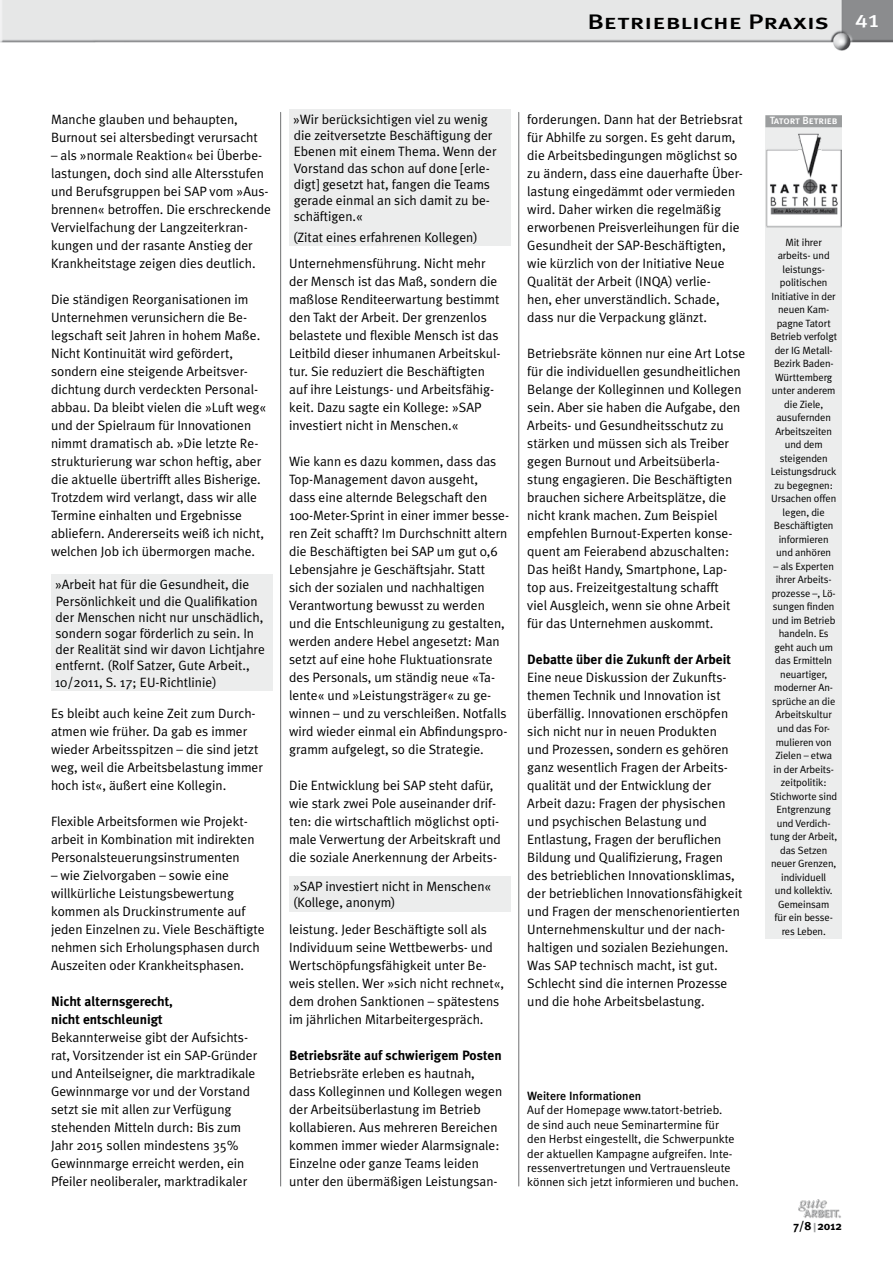
<style>
.page{position:relative;width:893px;height:1263px;background:#fff}
.page>*{position:absolute;margin:0;border:0;box-sizing:border-box;transform-origin:0 0}
.t1{font:21px "Meta Plus Medium Caps";color:#000;scale:1.3 1}
.t2{font:13.5px/18px "Meta Plus Normal";color:#000}
.t3{font:700 13.5px/18px "Meta Plus";color:#000}
.t4{font:12px/14.4px "Meta Plus Normal";color:#000}
.t5{font:500 12px "Meta Plus";color:#000}
.t6{font:700 12px "Meta Plus";color:#000}
.t7{font:10.5px/13.5px "Meta Plus Normal";letter-spacing:-.01em;color:#000;text-align:center}
.t8{font:10.5px "Meta Plus Medium Caps";letter-spacing:-.01em;color:#fff}
.s1{font-size:18px;color:#fff}
.s2{color:#9c9e9f}
</style>
<div class="page">
<img style="left:798px;top:1199px;width:43px;height:19px">
<img style="left:1px;top:0;width:892px;height:50px">
<img style="left:0;top:0;width:1px;height:50px">
<hr style="left:280px;top:112px;width:1px;height:1074px;background:#707172">
<hr style="left:518px;top:112px;width:1px;height:1074px;background:#707172">
<div style="left:289px;top:109px;width:221px;height:137px;background:#eceded"></div>
<div style="left:289px;top:876px;width:221px;height:35px;background:#eceded"></div>
<div style="left:765px;top:115px;width:77px;height:824px;background:#eceded"></div>
<div style="left:765px;top:115px;width:77px;height:12px;background:#9c9e9f"></div>
<img style="left:766px;top:134px;width:76px;height:94px">
<div style="left:51px;top:574px;width:221px;height:117px;background:#eceded"></div>
<h1 class="t1" style="left:587px;top:10px;width:227px">Betriebliche Praxis <span class="s1">41</span></h1>
<p class="t2" style="left:51px;top:110px;width:208px">Manche glauben und behaupten,<br>Burnout sei altersbedingt verursacht</p>
<p class="t2" style="left:51px;top:146px;width:221px">– als »normale Reaktion« bei Überbe&shy;lastungen, doch sind alle Altersstufen und Berufsgruppen bei SAP vom »Aus&shy;brennen« betroffen. Die erschreckende Vervielfachung der Langzeiterkran&shy;kungen und der rasante Anstieg der Krankheitstage zeigen dies deutlich.</p>
<p class="t2" style="left:51px;top:290px;width:217px">Die ständigen Reorganisationen im Unternehmen verunsichern die Be&shy;legschaft seit Jahren in hohem Maße.<br>Nicht Kontinuität wird gefördert, sondern eine steigende Arbeitsver&shy;dichtung durch verdeckten Personal&shy;abbau. Da bleibt vielen die »Luft weg« und der Spielraum für Innovationen nimmt dramatisch ab. »Die letzte Re&shy;strukturierung war schon heftig, aber die aktuelle übertrifft alles Bisherige.<br>Trotzdem wird verlangt, dass wir alle Termine einhalten und Ergebnisse abliefern. Andererseits weiß ich nicht, welchen Job ich übermorgen mache.</p>
<p class="t2" style="left:55px;top:576px;width:212px;line-height:16.2px">»Arbeit hat für die Gesundheit, die Persönlichkeit und die Qualifikation der Menschen nicht nur unschädlich, sondern sogar förderlich zu sein. In der Realität sind wir davon Lichtjahre entfernt. (Rolf Satzer, Gute Arbeit., 10/2011, S. 17; EU-Richtlinie)</p>
<p class="t2" style="left:51px;top:704px;width:213px">Es bleibt auch keine Zeit zum Durch&shy;atmen wie früher. Da gab es immer wieder Arbeitsspitzen – die sind jetzt weg, weil die Arbeitsbelastung immer hoch ist«, äußert eine Kollegin.</p>
<p class="t2" style="left:51px;top:812px;width:205px">Flexible Arbeitsformen wie Projekt&shy;arbeit in Kombination mit indirekten<br>Personalsteuerungsinstrumenten</p>
<p class="t2" style="left:51px;top:866px;width:215px">– wie Zielvorgaben – sowie eine willkürliche Leistungsbewertung kommen als Druckinstrumente auf jeden Einzelnen zu. Viele Beschäftigte nehmen sich Erholungsphasen durch Auszeiten oder Krankheitsphasen.</p>
<p class="t3" style="left:51px;top:992px;width:123px">Nicht alternsgerecht, nicht entschleunigt</p>
<p class="t2" style="left:51px;top:1028px;width:208px">Bekannterweise gibt der Aufsichts&shy;rat, Vorsitzender ist ein SAP-Gründer und Anteilseigner, die marktradikale Gewinnmarge vor und der Vorstand setzt sie mit allen zur Verfügung stehenden Mitteln durch: Bis zum Jahr 2015 sollen mindestens 35% Gewinnmarge erreicht werden, ein Pfeiler neoliberaler, marktradikaler</p>
<p class="t2" style="left:293px;top:111px;width:205px;line-height:16.2px">»Wir berücksichtigen viel zu wenig die zeitversetzte Beschäftigung der<br>Ebenen mit einem Thema. Wenn der<br>Vorstand das schon auf done [erle&shy;digt] gesetzt hat, fangen die Teams gerade einmal an sich damit zu be&shy;schäftigen.«</p>
<p class="t2" style="left:293px;top:228px;width:186px">(Zitat eines erfahrenen Kollegen)</p>
<p class="t2" style="left:289px;top:254px;width:213px">Unternehmensführung. Nicht mehr der Mensch ist das Maß, sondern die maßlose Renditeerwartung bestimmt den Takt der Arbeit. Der grenzenlos belastete und flexible Mensch ist das Leitbild dieser inhumanen Arbeitskul&shy;tur. Sie reduziert die Beschäftigten auf ihre Leistungs- und Arbeitsfähig&shy;keit. Dazu sagte ein Kollege: »SAP investiert nicht in Menschen.«</p>
<p class="t2" style="left:289px;top:452px;width:221px">Wie kann es dazu kommen, dass das Top-Management davon ausgeht,<br>dass eine alternde Belegschaft den 100-Meter-Sprint in einer immer besse&shy;ren Zeit schafft? Im Durchschnitt altern die Beschäftigten bei SAP um gut 0,6<br>Lebensjahre je Geschäftsjahr. Statt sich der sozialen und nachhaltigen Verantwortung bewusst zu werden und die Entschleunigung zu gestalten, werden andere Hebel angesetzt: Man setzt auf eine hohe Fluktuationsrate des Personals, um ständig neue «Ta&shy;lente« und »Leistungsträger« zu ge&shy;winnen – und zu verschleißen. Notfalls wird wieder einmal ein Abfindungspro&shy;gramm aufgelegt, so die Strategie.</p>
<p class="t2" style="left:289px;top:776px;width:213px">Die Entwicklung bei SAP steht dafür, wie stark zwei Pole auseinander drif&shy;ten: die wirtschaftlich möglichst opti&shy;male Verwertung der Arbeitskraft und die soziale Anerkennung der Arbeits-</p>
<p class="t2" style="left:293px;top:878px;width:200px;line-height:16.2px">»SAP investiert nicht in Menschen« (Kollege, anonym)</p>
<p class="t2" style="left:289px;top:920px;width:217px">leistung. Jeder Beschäftigte soll als Individuum seine Wettbewerbs- und Wertschöpfungsfähigkeit unter Be&shy;weis stellen. Wer »sich nicht rechnet«, dem drohen Sanktionen – spätestens im jährlichen Mitarbeitergespräch.</p>
<p class="t3" style="left:289px;top:1046px;width:214px">Betriebsräte auf schwierigem Posten</p>
<p class="t2" style="left:289px;top:1064px;width:215px">Betriebsräte erleben es hautnah, dass Kolleginnen und Kollegen wegen der Arbeitsüberlastung im Betrieb kollabieren. Aus mehreren Bereichen kommen immer wieder Alarmsignale:<br>Einzelne oder ganze Teams leiden unter den übermäßigen Leistungsan-</p>
<p class="t2" style="left:527px;top:110px;width:217px">forderungen. Dann hat der Betriebsrat für Abhilfe zu sorgen. Es geht darum, die Arbeitsbedingungen möglichst so zu ändern, dass eine dauerhafte Über&shy;lastung eingedämmt oder vermieden wird. Daher wirken die regelmäßig erworbenen Preisverleihungen für die Gesundheit der SAP-Beschäftigten, wie kürzlich von der Initiative Neue Qualität der Arbeit (INQA) verlie-<br>hen, eher unverständlich. Schade, dass nur die Verpackung glänzt.</p>
<p class="t2" style="left:527px;top:344px;width:220px">Betriebsräte können nur eine Art Lotse für die individuellen gesundheitlichen Belange der Kolleginnen und Kollegen sein. Aber sie haben die Aufgabe, den Arbeits- und Gesundheitsschutz zu stärken und müssen sich als Treiber gegen Burnout und Arbeitsüberla&shy;stung engagieren. Die Beschäftigten brauchen sichere Arbeitsplätze, die nicht krank machen. Zum Beispiel empfehlen Burnout-Experten konse&shy;quent am Feierabend abzuschalten:<br>Das heißt Handy, Smartphone, Lap&shy;top aus. Freizeitgestaltung schafft<br>viel Ausgleich, wenn sie ohne Arbeit für das Unternehmen auskommt.</p>
<p class="t3" style="left:527px;top:650px;width:205px">Debatte über die Zukunft der Arbeit</p>
<p class="t2" style="left:527px;top:668px;width:217px">Eine neue Diskussion der Zukunfts&shy;themen Technik und Innovation ist überfällig. Innovationen erschöpfen sich nicht nur in neuen Produkten<br>und Prozessen, sondern es gehören ganz wesentlich Fragen der Arbeits&shy;qualität und der Entwicklung der Arbeit dazu: Fragen der physischen und psychischen Belastung und Entlastung, Fragen der beruflichen Bildung und Qualifizierung, Fragen des betrieblichen Innovationsklimas, der betrieblichen Innovationsfähigkeit und Fragen der menschenorientierten Unternehmenskultur und der nach&shy;haltigen und sozialen Beziehungen.<br>Was SAP technisch macht, ist gut.<br>Schlecht sind die internen Prozesse und die hohe Arbeitsbelastung.</p>
<p class="t5" style="left:527px;top:1089px;width:116px">Weitere Informationen</p>
<p class="t4" style="left:527px;top:1103px;width:213px">Auf der Homepage www.tatort-betrieb.<br>de sind auch neue Seminartermine für den Herbst eingestellt, die Schwerpunkte der aktuellen Kampagne aufgreifen. Inte&shy;ressenvertretungen und Vertrauensleute können sich jetzt informieren und buchen.</p>
<p class="t8" style="left:770px;top:115px;width:70px">Tatort Betrieb</p>
<p class="t7" style="left:770px;top:235px;width:68px">Mit ihrer arbeits- und leistungs&shy;politischen<br>Initiative in der neuen Kam&shy;pagne Tatort<br>Betrieb verfolgt der IG Metall-<br>Bezirk Baden-<br>Württemberg unter anderem die Ziele, ausufernden<br>Arbeitszeiten und dem steigenden<br>Leistungsdruck zu begegnen:<br>Ursachen offen legen, die<br>Beschäftigten informieren und anhören</p>
<p class="t7" style="left:770px;top:559px;width:69px">– als Experten ihrer Arbeits&shy;prozesse –, Lö&shy;sungen finden und im Betrieb handeln. Es geht auch um das Ermitteln neuartiger, moderner An&shy;sprüche an die<br>Arbeitskultur und das For&shy;mulieren von<br>Zielen – etwa in der Arbeits&shy;zeitpolitik:<br>Stichworte sind<br>Entgrenzung und Verdich&shy;tung der Arbeit, das Setzen neuer Grenzen, individuell<br>und kollektiv.<br>Gemeinsam<br>für ein besse&shy;res Leben.</p>
<p class="t6" style="left:793px;top:1219px;width:50px">7/8<span class="s2">|</span>2012</p>
</div>
